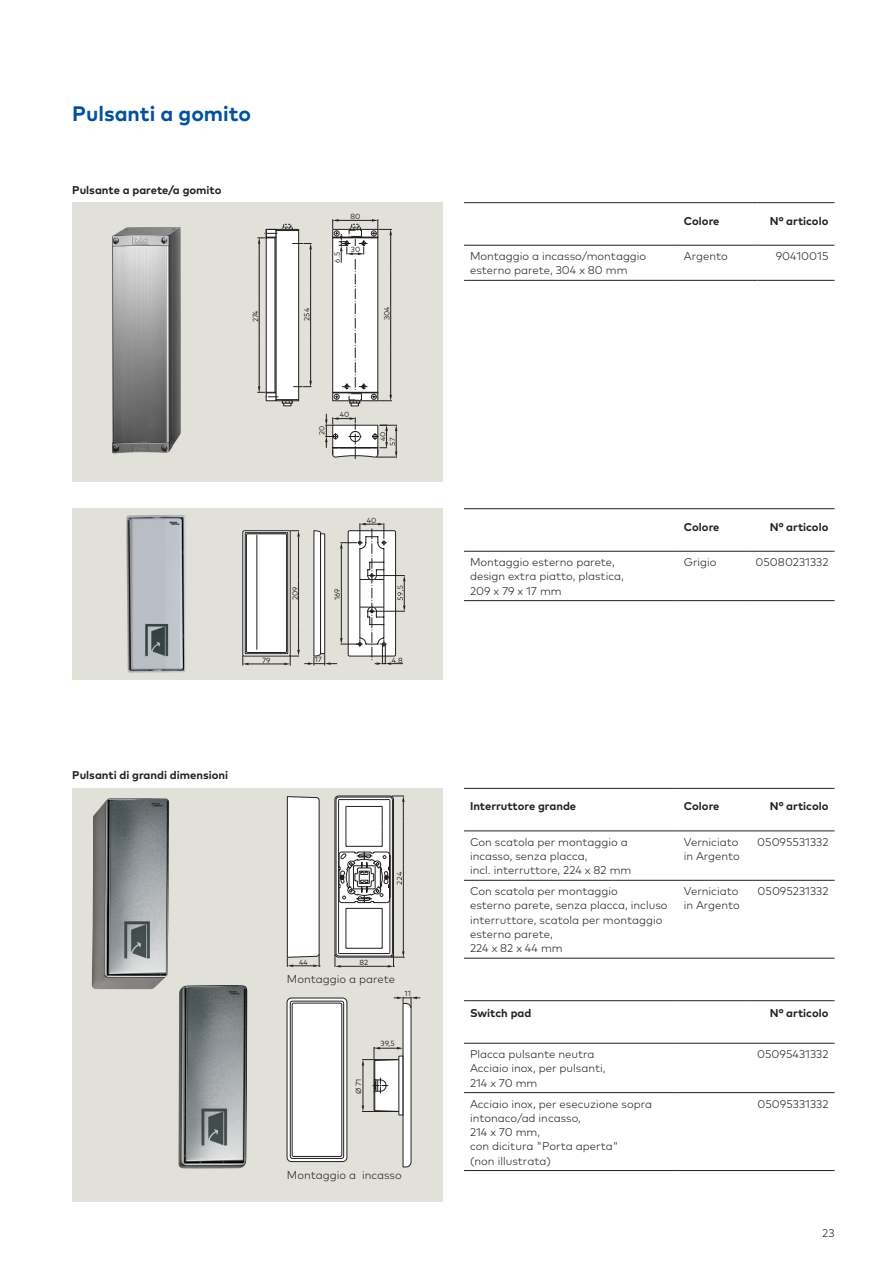
<style>
.page{position:relative;width:893px;height:1263px;background:#fff}
.page>*{position:absolute;margin:0;border:0;box-sizing:border-box;transform-origin:0 0}
.t1{font:700 21px "Mark Pro";color:#01519b}
.t2{font:300 11.25px/14.2px "Mark Pro";color:#231f20}
.t3{font:700 11.25px "Mark Pro";color:#231f20}
.t4{font:7.5px "Mark Pro";color:#231f20}
.t5{font:7.35px "Mark Pro";color:#231f20}
</style>
<div class="page">
<div style="left:72px;top:788px;width:371px;height:413px;background:#e2e1d9"></div>
<svg style="left:287px;top:796px;width:33px;height:171px;background:#edecec"></svg>
<svg style="left:335px;top:796px;width:70px;height:171px"></svg>
<svg style="left:287px;top:996px;width:134px;height:171px"></svg>
<div style="left:72px;top:202px;width:371px;height:279px;background:#e2e1d9"></div>
<svg style="left:257px;top:219px;width:140px;height:240px"></svg>
<img style="left:112px;top:227px;width:69px;height:226px">
<div style="left:72px;top:508px;width:371px;height:171px;background:#e2e1d9"></div>
<div style="left:242px;top:530px;width:49px;height:126px;border:1px solid #231f20"></div>
<svg style="left:243px;top:523px;width:163px;height:143px"></svg>
<img style="left:126px;top:515px;width:60px;height:158px">
<img style="left:178px;top:985px;width:69px;height:183px">
<img style="left:92px;top:798px;width:77px;height:191px">
<hr style="left:464px;top:600px;width:214px;height:1px;background:#231f20">
<hr style="left:678px;top:600px;width:69px;height:1px;background:#231f20">
<hr style="left:747px;top:600px;width:87px;height:1px;background:#231f20">
<hr style="left:464px;top:551px;width:214px;height:1px;background:#231f20">
<hr style="left:678px;top:551px;width:69px;height:1px;background:#231f20">
<hr style="left:747px;top:551px;width:87px;height:1px;background:#231f20">
<hr style="left:464px;top:508px;width:214px;height:1px;background:#231f20">
<hr style="left:678px;top:508px;width:69px;height:1px;background:#231f20">
<hr style="left:747px;top:508px;width:87px;height:1px;background:#231f20">
<hr style="left:464px;top:880px;width:214px;height:1px;background:#231f20">
<hr style="left:678px;top:880px;width:70px;height:1px;background:#231f20">
<hr style="left:748px;top:880px;width:86px;height:1px;background:#231f20">
<hr style="left:464px;top:1092px;width:214px;height:1px;background:#231f20">
<hr style="left:678px;top:1092px;width:70px;height:1px;background:#231f20">
<hr style="left:748px;top:1092px;width:86px;height:1px;background:#231f20">
<hr style="left:464px;top:1000px;width:214px;height:1px;background:#231f20">
<hr style="left:678px;top:1000px;width:70px;height:1px;background:#231f20">
<hr style="left:748px;top:1000px;width:86px;height:1px;background:#231f20">
<hr style="left:464px;top:1043px;width:214px;height:1px;background:#231f20">
<hr style="left:678px;top:1043px;width:70px;height:1px;background:#231f20">
<hr style="left:748px;top:1043px;width:86px;height:1px;background:#231f20">
<hr style="left:464px;top:1170px;width:214px;height:1px;background:#231f20">
<hr style="left:678px;top:1170px;width:70px;height:1px;background:#231f20">
<hr style="left:748px;top:1170px;width:86px;height:1px;background:#231f20">
<hr style="left:464px;top:958px;width:214px;height:1px;background:#231f20">
<hr style="left:678px;top:958px;width:70px;height:1px;background:#231f20">
<hr style="left:748px;top:958px;width:86px;height:1px;background:#231f20">
<hr style="left:464px;top:788px;width:214px;height:1px;background:#231f20">
<hr style="left:678px;top:788px;width:70px;height:1px;background:#231f20">
<hr style="left:748px;top:788px;width:86px;height:1px;background:#231f20">
<hr style="left:464px;top:831px;width:214px;height:1px;background:#231f20">
<hr style="left:678px;top:831px;width:70px;height:1px;background:#231f20">
<hr style="left:748px;top:831px;width:86px;height:1px;background:#231f20">
<hr style="left:464px;top:280px;width:214px;height:1px;background:#231f20">
<hr style="left:678px;top:280px;width:79px;height:1px;background:#231f20">
<hr style="left:757px;top:280px;width:77px;height:1px;background:#231f20">
<hr style="left:464px;top:202px;width:214px;height:1px;background:#231f20">
<hr style="left:678px;top:202px;width:79px;height:1px;background:#231f20">
<hr style="left:757px;top:202px;width:77px;height:1px;background:#231f20">
<hr style="left:464px;top:245px;width:214px;height:1px;background:#231f20">
<hr style="left:678px;top:245px;width:79px;height:1px;background:#231f20">
<hr style="left:757px;top:245px;width:77px;height:1px;background:#231f20">
<h1 class="t1" style="left:72px;top:98px;width:180px">Pulsanti a gomito</h1>
<p class="t3" style="left:72px;top:181px;width:151px">Pulsante a parete/a gomito</p>
<p class="t4" style="left:251px;top:322px;width:14px;rotate:-90deg">274</p>
<p class="t4" style="left:302px;top:321px;width:14px;rotate:-90deg">254</p>
<p class="t4" style="left:350px;top:212px;width:11px">80</p>
<p class="t4" style="left:333px;top:263px;width:12px;rotate:-90deg">6.5</p>
<p class="t4" style="left:351px;top:245px;width:11px">30</p>
<p class="t4" style="left:383px;top:320px;width:15px;rotate:-90deg">304</p>
<p class="t4" style="left:317px;top:435px;width:11px;rotate:-90deg">20</p>
<p class="t4" style="left:340px;top:410px;width:11px">40</p>
<p class="t4" style="left:378px;top:441px;width:11px;rotate:-90deg">40</p>
<p class="t4" style="left:367px;top:518px;width:11px">40</p>
<p class="t4" style="left:292px;top:600px;width:15px;rotate:-90deg">209</p>
<p class="t4" style="left:335px;top:600px;width:13px;rotate:-90deg">169</p>
<p class="t4" style="left:262px;top:658px;width:10px">79</p>
<p class="t4" style="left:315px;top:657px;width:9px">17</p>
<p class="t4" style="left:392px;top:657px;width:12px">4,8</p>
<p class="t3" style="left:72px;top:766px;width:157px">Pulsanti di grandi dimensioni</p>
<p class="t5" style="left:299px;top:958px;width:10px">44</p>
<p class="t5" style="left:360px;top:958px;width:10px">82</p>
<p class="t2" style="left:287px;top:970px;width:110px">Montaggio a parete</p>
<p class="t4" style="left:405px;top:991px;width:8px">11</p>
<p class="t4" style="left:356px;top:1094px;width:17px;rotate:-90deg">Ø 71</p>
<p class="t4" style="left:380px;top:1041px;width:16px">39,5</p>
<p class="t2" style="left:287px;top:1166px;width:116px">Montaggio a incasso</p>
<p class="t3" style="left:684px;top:212px;width:37px">Colore</p>
<p class="t3" style="left:770px;top:212px;width:60px">N° articolo</p>
<p class="t2" style="left:470px;top:248px;width:178px">Montaggio a incasso/montaggio esterno parete, 304 x 80 mm</p>
<p class="t2" style="left:684px;top:248px;width:45px">Argento</p>
<p class="t2" style="left:776px;top:248px;width:54px">90410015</p>
<p class="t3" style="left:684px;top:518px;width:37px">Colore</p>
<p class="t3" style="left:770px;top:518px;width:60px">N° articolo</p>
<p class="t2" style="left:470px;top:554px;width:155px">Montaggio esterno parete, design extra piatto, plastica,<br>209 x 79 x 17 mm</p>
<p class="t2" style="left:684px;top:554px;width:34px">Grigio</p>
<p class="t2" style="left:755px;top:554px;width:74px">05080231332</p>
<p class="t3" style="left:470px;top:797px;width:108px">Interruttore grande</p>
<p class="t3" style="left:684px;top:797px;width:37px">Colore</p>
<p class="t3" style="left:770px;top:797px;width:60px">N° articolo</p>
<p class="t2" style="left:470px;top:834px;width:163px">Con scatola per montaggio a incasso, senza placca,<br>incl. interruttore, 224 x 82 mm</p>
<p class="t2" style="left:684px;top:834px;width:58px">Verniciato in Argento</p>
<p class="t2" style="left:757px;top:834px;width:73px">05095531332</p>
<p class="t2" style="left:470px;top:883px;width:199px">Con scatola per montaggio<br>esterno parete, senza placca, incluso interruttore, scatola per montaggio esterno parete,<br>224 x 82 x 44 mm</p>
<p class="t2" style="left:684px;top:883px;width:58px">Verniciato in Argento</p>
<p class="t2" style="left:758px;top:883px;width:72px">05095231332</p>
<p class="t3" style="left:470px;top:1005px;width:63px">Switch pad</p>
<p class="t3" style="left:770px;top:1005px;width:60px">N° articolo</p>
<p class="t2" style="left:470px;top:1046px;width:137px">Placca pulsante neutra<br>Acciaio inox, per pulsanti,<br>214 x 70 mm</p>
<p class="t2" style="left:757px;top:1046px;width:73px">05095431332</p>
<p class="t2" style="left:470px;top:1095px;width:184px">Acciaio inox, per esecuzione sopra intonaco/ad incasso,<br>214 x 70 mm,<br>con dicitura "Porta aperta"<br>(non illustrata)</p>
<p class="t2" style="left:757px;top:1095px;width:72px">05095331332</p>
<p class="t2" style="left:822px;top:1225px;width:14px">23</p>
</div>
